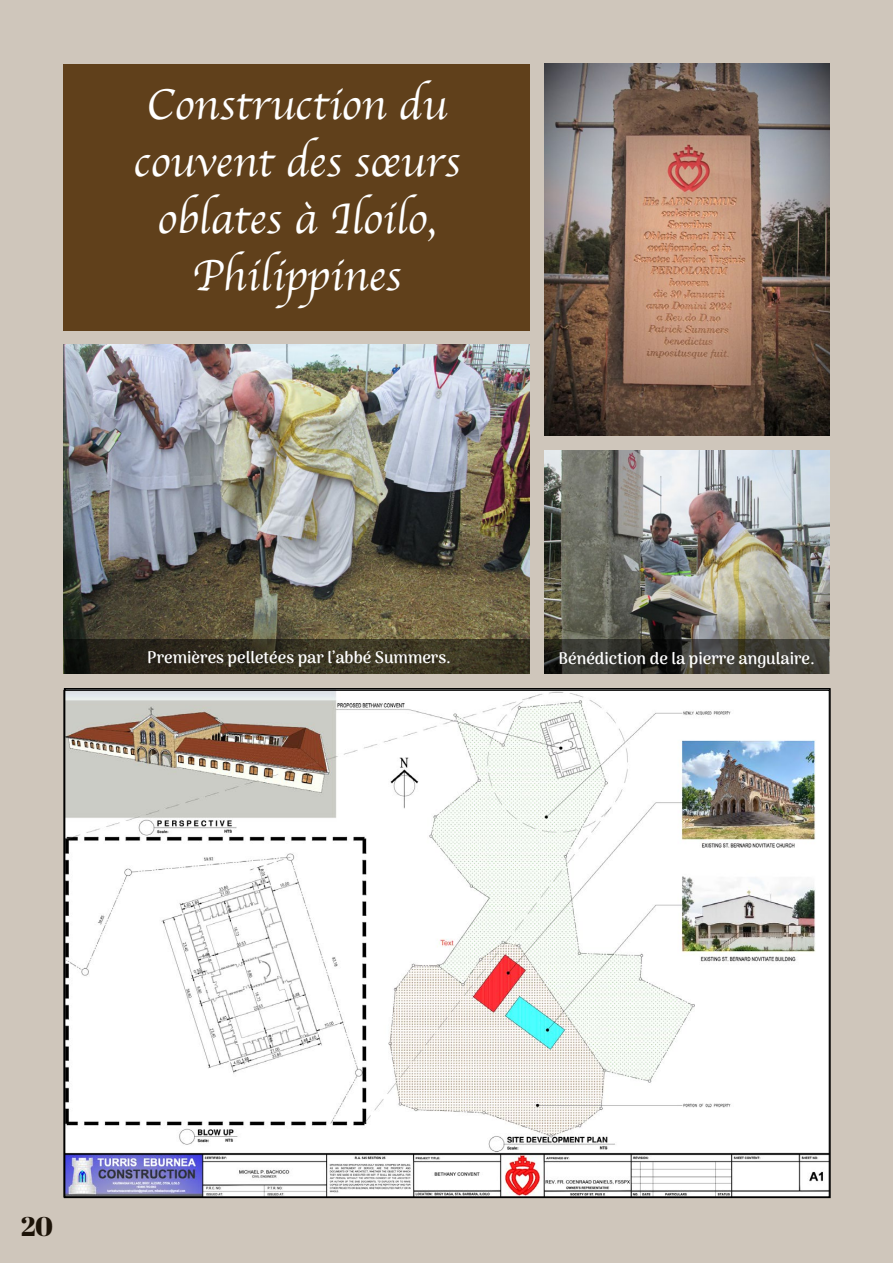
<style>
.page{position:relative;width:893px;height:1263px;background:#cfc6bb}
.page>*{position:absolute;margin:0;border:0;box-sizing:border-box;transform-origin:0 0}
.t1{font:45px/57px "Apple Chancery";color:#fff;text-align:center}
.t2{font:27px "Abril Fatface";color:#000}
.t3{font:700 16.5px "Arima Madurai";color:#fff}
</style>
<div class="page">
<div style="left:64px;top:65px;width:466px;height:266px;background:#60401b"></div>
<img style="left:64px;top:345px;width:465px;height:294px">
<img style="left:544px;top:451px;width:285px;height:188px">
<img style="left:544px;top:64px;width:285px;height:371px">
<img style="left:67px;top:692px;width:761px;height:503px">
<svg style="left:64px;top:639px;width:465px;height:35px;background:#322e1f"></svg>
<svg style="left:544px;top:639px;width:285px;height:35px;background:#35342e"></svg>
<h1 class="t1" style="left:133px;top:76px;width:328px">Construction du couvent des sœurs oblates à Iloilo,<br>Philippines</h1>
<p class="t3" style="left:147px;top:646px;width:305px">Premières pelletées par l’abbé Summers.</p>
<p class="t3" style="left:558px;top:647px;width:258px">Bénédiction de la pierre angulaire.</p>
<h2 class="t2" style="left:21px;top:1207px;width:34px">20</h2>
</div>
